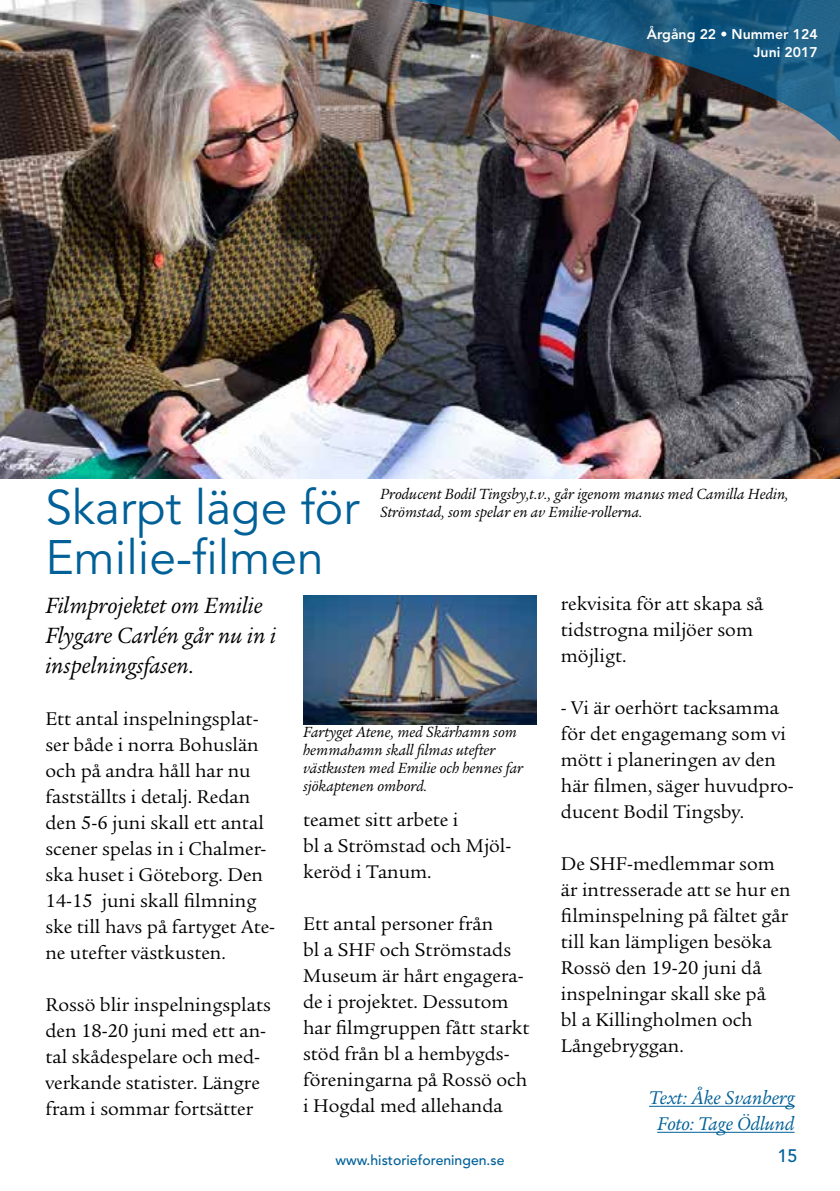
<style>
.page{position:relative;width:840px;height:1191px;background:#fff}
.page>*{position:absolute;margin:0;border:0;box-sizing:border-box;transform-origin:0 0}
.t1{font:48px/50px "Avenir";color:#006098}
.t2{font:italic 24px/30px "Legacy Serif";color:#000}
.t3{font:20px/26px "Legacy Serif";color:#000}
.t4{font:italic 20px/26px "Legacy Serif";color:#006098;text-align:center}
.t5{font:500 18px "Avenir";color:#006098}
.t6{font:italic 16px/18px "Legacy Serif";color:#000}
.t7{font:800 14px/18px "Avenir";color:#fff;text-align:right}
.t8{font:500 14px "Avenir";color:#006098}
</style>
<div class="page">
<img style="left:0;top:0;width:839px;height:478px">
<hr style="left:648px;top:1105px;width:146px;height:1px;background:#006098">
<hr style="left:656px;top:1131px;width:138px;height:1px;background:#006098">
<img style="left:303px;top:595px;width:233px;height:129px">
<img style="left:18px;top:0;width:821px;height:246px">
<p class="t7" style="left:646px;top:25px;width:172px">Årgång 22 • Nummer 124<br>Juni 2017</p>
<h1 class="t1" style="left:45px;top:484px;width:315px">Skarpt läge för<br>Emilie-filmen</h1>
<p class="t6" style="left:380px;top:485px;width:410px">Producent Bodil Tingsby,t.v., går igenom manus med Camilla Hedin,<br>Strömstad, som spelar en av Emilie-rollerna.</p>
<p class="t2" style="left:45px;top:590px;width:232px">Filmprojektet om Emilie<br>Flygare Carlén går nu in i inspelningsfasen.</p>
<p class="t3" style="left:45px;top:706px;width:231px">Ett antal inspelningsplat&shy;ser både i norra Bohuslän och på andra håll har nu fastställts i detalj. Redan den 5-6 juni skall ett antal scener spelas in i Chalmer&shy;ska huset i Göteborg. Den<br>14-15 juni skall filmning ske till havs på fartyget Ate&shy;ne utefter västkusten.</p>
<p class="t3" style="left:45px;top:992px;width:227px">Rossö blir inspelningsplats den 18-20 juni med ett an&shy;tal skådespelare och med&shy;verkande statister. Längre fram i sommar fortsätter</p>
<p class="t6" style="left:303px;top:723px;width:221px">Fartyget Atene, med Skärhamn som hemmahamn skall filmas utefter västkusten med Emilie och hennes far sjökaptenen ombord.</p>
<p class="t3" style="left:303px;top:806px;width:210px">teamet sitt arbete i<br>bl a Strömstad och Mjöl&shy;keröd i Tanum.</p>
<p class="t3" style="left:303px;top:910px;width:228px">Ett antal personer från<br>bl a SHF och Strömstads<br>Museum är hårt engagera&shy;de i projektet. Dessutom har filmgruppen fått starkt stöd från bl a hembygds&shy;föreningarna på Rossö och i Hogdal med allehanda</p>
<p class="t3" style="left:560px;top:591px;width:204px">rekvisita för att skapa så tidstrogna miljöer som möjligt.</p>
<p class="t3" style="left:560px;top:695px;width:234px">- Vi är oerhört tacksamma för det engagemang som vi mött i planeringen av den här filmen, säger huvudpro&shy;ducent Bodil Tingsby.</p>
<p class="t3" style="left:560px;top:851px;width:231px">De SHF-medlemmar som är intresserade att se hur en filminspelning på fältet går till kan lämpligen besöka<br>Rossö den 19-20 juni då inspelningar skall ske på<br>bl a Killingholmen och<br>Långebryggan.</p>
<p class="t4" style="left:648px;top:1085px;width:147px">Text: Åke Svanberg<br>Foto: Tage Ödlund</p>
<p class="t8" style="left:335px;top:1151px;width:170px">www.historieforeningen.se</p>
<p class="t5" style="left:777px;top:1145px;width:22px">15</p>
</div>
